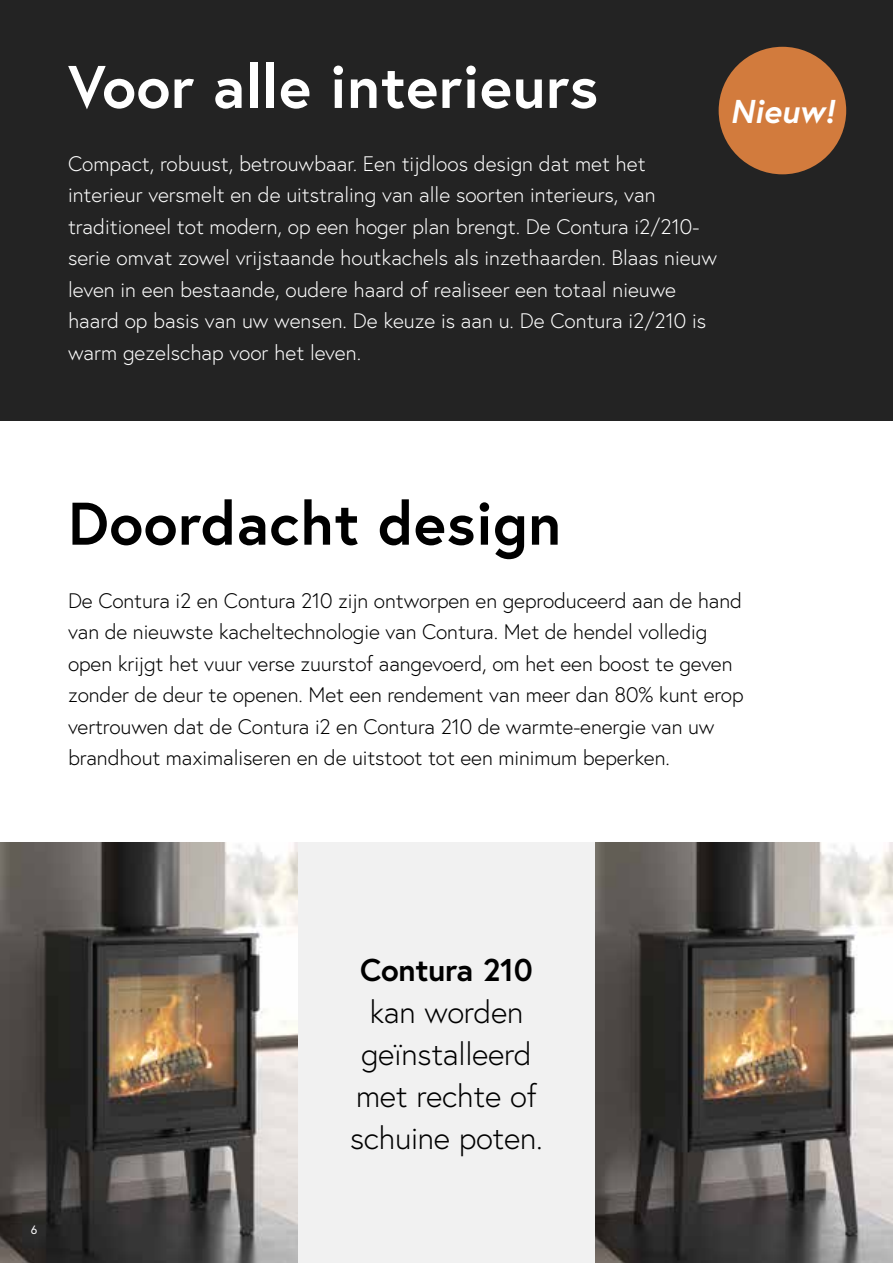
<style>
.page{position:relative;width:893px;height:1263px;background:#fff}
.page>*{position:absolute;margin:0;border:0;box-sizing:border-box;transform-origin:0 0}
.t1{font:700 60px "Europa";letter-spacing:.01em;color:#fff}
.t2{font:700 60px "Europa";letter-spacing:.01em;color:#000}
.t3{font:italic 700 33px "Europa";color:#fff}
.t4{font:300 31.5px/42px "Europa";letter-spacing:-.01em;color:#000;text-align:center}
.t5{font:700 31.5px "Europa";letter-spacing:-.01em;color:#000}
.t6{font:300 21px/31.5px "Europa";color:#fff}
.t7{font:300 21px/31.5px "Europa";letter-spacing:-.005em;color:#000}
.t8{font:12px "Europa";color:#fff}
</style>
<div class="page">
<div style="left:0;top:842px;width:893px;height:421px;background:#f1f1f1"></div>
<img style="left:0;top:842px;width:298px;height:421px">
<img style="left:595px;top:842px;width:298px;height:421px">
<div style="left:0;top:0;width:893px;height:421px;background:#232323"></div>
<div style="left:719px;top:47px;width:127px;height:127px;background:#d27b3d;border-radius:50%"></div>
<h1 class="t1" style="left:68px;top:60px;width:532px">Voor alle interieurs</h1>
<p class="t6" style="left:68px;top:149px;width:651px">Compact, robuust, betrouwbaar. Een tijdloos design dat met het interieur versmelt en de uitstraling van alle soorten interieurs, van traditioneel tot modern, op een hoger plan brengt. De Contura i2/210- serie omvat zowel vrijstaande houtkachels als inzethaarden. Blaas nieuw leven in een bestaande, oudere haard of realiseer een totaal nieuwe haard op basis van uw wensen. De keuze is aan u. De Contura i2/210 is warm gezelschap voor het leven.</p>
<h2 class="t3" style="left:730px;top:92px;width:106px">Nieuw!</h2>
<h1 class="t2" style="left:68px;top:497px;width:495px">Doordacht design</h1>
<p class="t7" style="left:68px;top:586px;width:677px">De Contura i2 en Contura 210 zijn ontworpen en geproduceerd aan de hand van de nieuwste kacheltechnologie van Contura. Met de hendel volledig open krijgt het vuur verse zuurstof aangevoerd, om het een boost te geven zonder de deur te openen. Met een rendement van meer dan 80% kunt erop vertrouwen dat de Contura i2 en Contura 210 de warmte-energie van uw brandhout maximaliseren en de uitstoot tot een minimum beperken.</p>
<p class="t8" style="left:31px;top:1222px;width:8px">6</p>
<h3 class="t5" style="left:360px;top:955px;width:174px">Contura 210</h3>
<h3 class="t4" style="left:350px;top:993px;width:194px">kan worden geïnstalleerd met rechte of schuine poten.</h3>
</div>
